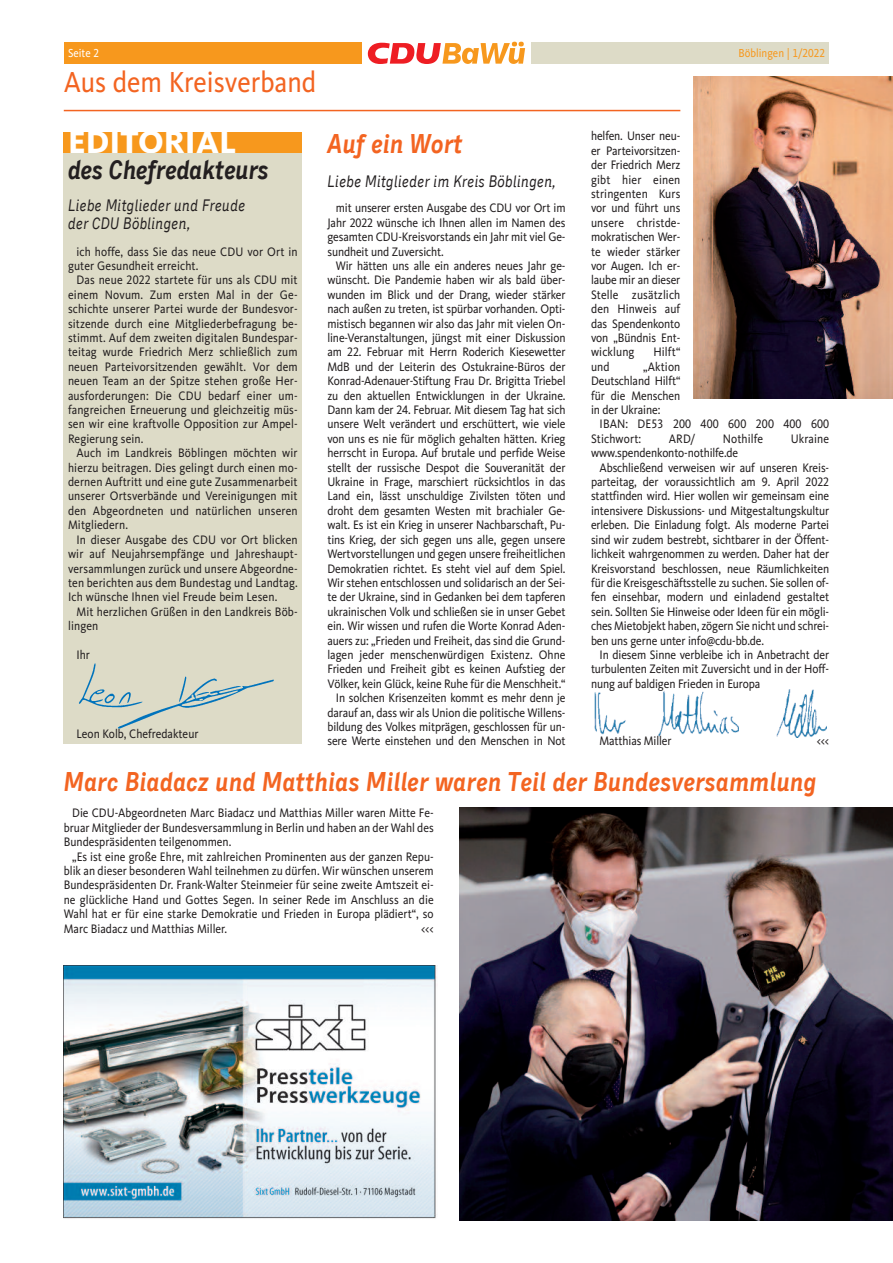
<style>
.page{position:relative;width:893px;height:1263px;background:#fff}
.page>*{position:absolute;margin:0;border:0;box-sizing:border-box;transform-origin:0 0}
.t1{font:800 33px "CDU Kievit";color:#fff}
.t2{font:30px "CDU Kievit Tab";color:#f36421;scale:.9 1}
.t3{font:italic 700 27px "CDU Skopex";color:#f36421;scale:.9 1}
.t4{font:italic 700 27px "CDU Skopex";letter-spacing:-.015em;color:#231f20;scale:.9 1}
.t5{font:italic 16.5px/18px "CDU Skopex";color:#231f20;scale:.9 1}
.t6{font:12.75px/14.4px "CDU Kievit Tab";letter-spacing:-.01em;color:#231f20;text-align:justify;scale:.9 1}
.t7{font:12.75px/14.4px "CDU Kievit Tab";letter-spacing:.01em;color:#231f20;scale:.9 1}
.t8{font:12px "CDU Kievit Tab";color:#f7981d;scale:.9 1}
.t9{font:12px "CDU Kievit Tab";color:#fff;scale:.9 1}
</style>
<div class="page">
<img style="left:594px;top:690px;width:233px;height:48px">
<div style="left:64px;top:43px;width:297px;height:21px;background:#f7981d"></div>
<div style="left:531px;top:43px;width:298px;height:21px;background:#dddbc7"></div>
<hr style="left:64px;top:110px;width:616px;height:1px;background:#f36421">
<svg style="left:368px;top:42px;width:157px;height:22px"></svg>
<div style="left:64px;top:132px;width:238px;height:22px;background:#f7981d"></div>
<div style="left:64px;top:154px;width:238px;height:590px;background:#dddbc7"></div>
<img style="left:79px;top:663px;width:195px;height:66px">
<img style="left:693px;top:77px;width:200px;height:322px">
<img style="left:64px;top:965px;width:374px;height:254px">
<img style="left:459px;top:807px;width:434px;height:413px">
<p class="t9" style="left:68px;top:49px;width:36px">Seite 2</p>
<p class="t8" style="left:738px;top:49px;width:98px">Böblingen | 1/2022</p>
<h2 class="t2" style="left:64px;top:72px;width:282px">Aus dem Kreisverband</h2>
<h1 class="t1" style="left:68px;top:131px;width:170px">EDITORIAL</h1>
<h3 class="t4" style="left:68px;top:153px;width:225px">des Chefredakteurs</h3>
<p class="t5" style="left:68px;top:196px;width:199px">Liebe Mitglieder und Freude der CDU Böblingen,</p>
<p class="t7" style="left:68px;top:245px;width:257px;text-indent:9px">ich hoffe, dass Sie das neue CDU vor Ort in guter Gesundheit erreicht.</p>
<p class="t6" style="left:68px;top:274px;width:257px;text-indent:9px">Das neue 2022 startete für uns als CDU mit einem Novum. Zum ersten Mal in der Ge&shy;schichte unserer Partei wurde der Bundesvor&shy;sitzende durch eine Mitgliederbefragung be&shy;stimmt. Auf dem zweiten digitalen Bundespar&shy;teitag wurde Friedrich Merz schließlich zum neuen Parteivorsitzenden gewählt. Vor dem neuen Team an der Spitze stehen große Her&shy;ausforderungen: Die CDU bedarf einer um&shy;fangreichen Erneuerung und gleichzeitig müs&shy;sen wir eine kraftvolle Opposition zur Ampel-Regierung sein.</p>
<p class="t6" style="left:68px;top:447px;width:257px;text-indent:9px">Auch im Landkreis Böblingen möchten wir hierzu beitragen. Dies gelingt durch einen mo&shy;dernen Auftritt und eine gute Zusammenarbeit unserer Ortsverbände und Vereinigungen mit den Abgeordneten und natürlichen unseren Mitgliedern.</p>
<p class="t6" style="left:68px;top:533px;width:257px;text-indent:9px">In dieser Ausgabe des CDU vor Ort blicken wir auf Neujahrsempfänge und Jahreshaupt&shy;versammlungen zurück und unsere Abgeordne&shy;ten berichten aus dem Bundestag und Landtag.<br>Ich wünsche Ihnen viel Freude beim Lesen.</p>
<p class="t7" style="left:68px;top:605px;width:257px;text-indent:9px">Mit herzlichen Grüßen in den Landkreis Böb&shy;lingen</p>
<p class="t6" style="left:77px;top:649px;width:16px">Ihr</p>
<p class="t6" style="left:591px;top:130px;width:101px">helfen. Unser neu&shy;er Parteivorsitzen&shy;der Friedrich Merz gibt hier einen stringenten Kurs vor und führt uns unsere christde&shy;mokratischen Wer&shy;te wieder stärker vor Augen. Ich er&shy;laube mir an dieser Stelle zusätzlich den Hinweis auf das Spendenkonto von „Bündnis Ent&shy;wicklung</p>
<h3 class="t3" style="left:327px;top:127px;width:152px">Auf ein Wort</h3>
<p class="t5" style="left:327px;top:172px;width:256px">Liebe Mitglieder im Kreis Böblingen,</p>
<p class="t6" style="left:327px;top:202px;width:266px;text-indent:9px">mit unserer ersten Ausgabe des CDU vor Ort im Jahr 2022 wünsche ich Ihnen allen im Namen des gesamten CDU-Kreisvorstands ein Jahr mit viel Ge&shy;sundheit und Zuversicht.</p>
<p class="t6" style="left:327px;top:260px;width:266px;text-align:right">Wir hätten uns alle ein anderes neues Jahr ge&shy;wünscht. Die Pandemie haben wir als bald über&shy;wunden im Blick und der Drang, wieder stärker nach außen zu treten, ist spürbar vorhanden. Opti&shy;mistisch begannen wir also das Jahr mit vielen On&shy;line-Veranstaltungen, jüngst mit einer Diskussion am 22. Februar mit Herrn Roderich Kiesewetter MdB und der Leiterin des Ostukraine-Büros der Konrad-Adenauer-Stiftung Frau Dr. Brigitta Triebel zu den aktuellen Entwicklungen in der Ukraine.<br>Dann kam der 24. Februar. Mit diesem Tag hat sich unsere Welt verändert und erschüttert, wie viele von uns es nie für möglich gehalten hätten. Krieg herrscht in Europa. Auf brutale und perfide Weise stellt der russische Despot die Souveranität der Ukraine in Frage, marschiert rücksichtlos in das Land ein, lässt unschuldige Zivilsten töten und droht dem gesamten Westen mit brachialer Ge&shy;walt. Es ist ein Krieg in unserer Nachbarschaft, Pu&shy;tins Krieg, der sich gegen uns alle, gegen unsere Wertvorstellungen und gegen unsere freiheitlichen Demokratien richtet. Es steht viel auf dem Spiel.<br>Wir stehen entschlossen und solidarisch an der Sei&shy;te der Ukraine, sind in Gedanken bei dem tapferen ukrainischen Volk und schließen sie in unser Gebet ein. Wir wissen und rufen die Worte Konrad Aden&shy;auers zu: „Frieden und Freiheit, das sind die Grund&shy;lagen jeder menschenwürdigen Existenz. Ohne Frieden und Freiheit gibt es keinen Aufstieg der Völker, kein Glück, keine Ruhe für die Menschheit.“ In solchen Krisenzeiten kommt es mehr denn je darauf an, dass wir als Union die politische Willens&shy;bildung des Volkes mitprägen, geschlossen für un&shy;sere Werte einstehen und den Menschen in Not</p>
<p class="t6" style="left:653px;top:346px;width:31px">Hilft“</p>
<p class="t6" style="left:591px;top:361px;width:101px;text-indent:52px">„Aktion Deutschland Hilft“ für die Menschen in der Ukraine:</p>
<p class="t7" style="left:591px;top:418px;width:266px;text-indent:9px">IBAN: DE53 200 400 600 200 400 600<br>Stichwort:</p>
<p class="t6" style="left:591px;top:361px;width:22px">und</p>
<p class="t6" style="left:669px;top:433px;width:31px">ARD/</p>
<p class="t7" style="left:723px;top:433px;width:46px">Nothilfe</p>
<p class="t7" style="left:791px;top:433px;width:44px">Ukraine</p>
<p class="t6" style="left:591px;top:447px;width:165px">www.spendenkonto-nothilfe.de</p>
<p class="t6" style="left:600px;top:461px;width:257px">Abschließend verweisen wir auf unseren Kreis-</p>
<p class="t6" style="left:591px;top:476px;width:266px">parteitag, der voraussichtlich am 9. April 2022</p>
<p class="t6" style="left:591px;top:490px;width:266px">stattfinden wird. Hier wollen wir gemeinsam eine</p>
<p class="t6" style="left:591px;top:505px;width:266px">intensivere Diskussions- und Mitgestaltungskultur</p>
<p class="t6" style="left:591px;top:519px;width:266px">erleben. Die Einladung folgt. Als moderne Partei</p>
<p class="t6" style="left:591px;top:533px;width:266px">sind wir zudem bestrebt, sichtbarer in der Öffent-</p>
<p class="t6" style="left:591px;top:548px;width:266px">lichkeit wahrgenommen zu werden. Daher hat der</p>
<p class="t6" style="left:591px;top:562px;width:266px">Kreisvorstand beschlossen, neue Räumlichkeiten</p>
<p class="t6" style="left:591px;top:577px;width:266px">für die Kreisgeschäftsstelle zu suchen. Sie sollen of-</p>
<p class="t6" style="left:591px;top:591px;width:266px">fen einsehbar, modern und einladend gestaltet</p>
<p class="t6" style="left:591px;top:605px;width:266px">sein. Sollten Sie Hinweise oder Ideen für ein mögli-</p>
<p class="t6" style="left:591px;top:620px;width:266px">ches Mietobjekt haben, zögern Sie nicht und schrei-</p>
<p class="t6" style="left:591px;top:634px;width:194px">ben uns gerne unter info@cdu-bb.de.</p>
<p class="t6" style="left:600px;top:649px;width:257px">In diesem Sinne verbleibe ich in Anbetracht der</p>
<p class="t6" style="left:591px;top:663px;width:266px">turbulenten Zeiten mit Zuversicht und in der Hoff-</p>
<p class="t6" style="left:591px;top:677px;width:190px">nung auf baldigen Frieden in Europa</p>
<p class="t6" style="left:77px;top:728px;width:137px">Leon Kolb, Chefredakteur</p>
<h3 class="t3" style="left:64px;top:765px;width:839px">Marc Biadacz und Matthias Miller waren Teil der Bundesversammlung</h3>
<p class="t6" style="left:64px;top:807px;width:413px;text-indent:9px">Die CDU-Abgeordneten Marc Biadacz und Matthias Miller waren Mitte Fe&shy;bruar Mitglieder der Bundesversammlung in Berlin und haben an der Wahl des Bundespräsidenten teilgenommen.</p>
<p class="t6" style="left:64px;top:850px;width:413px;text-indent:9px">„Es ist eine große Ehre, mit zahlreichen Prominenten aus der ganzen Repu&shy;blik an dieser besonderen Wahl teilnehmen zu dürfen. Wir wünschen unserem Bundespräsidenten Dr. Frank-Walter Steinmeier für seine zweite Amtszeit ei&shy;ne glückliche Hand und Gottes Segen. In seiner Rede im Anschluss an die Wahl hat er für eine starke Demokratie und Frieden in Europa plädiert“, so Marc Biadacz und Matthias Miller.</p>
<p class="t6" style="left:600px;top:735px;width:82px">Matthias Miller</p>
<p class="t6" style="left:817px;top:735px;width:15px">&lt;&lt;&lt;</p>
<p class="t6" style="left:421px;top:922px;width:16px">&lt;&lt;&lt;</p>
</div>
